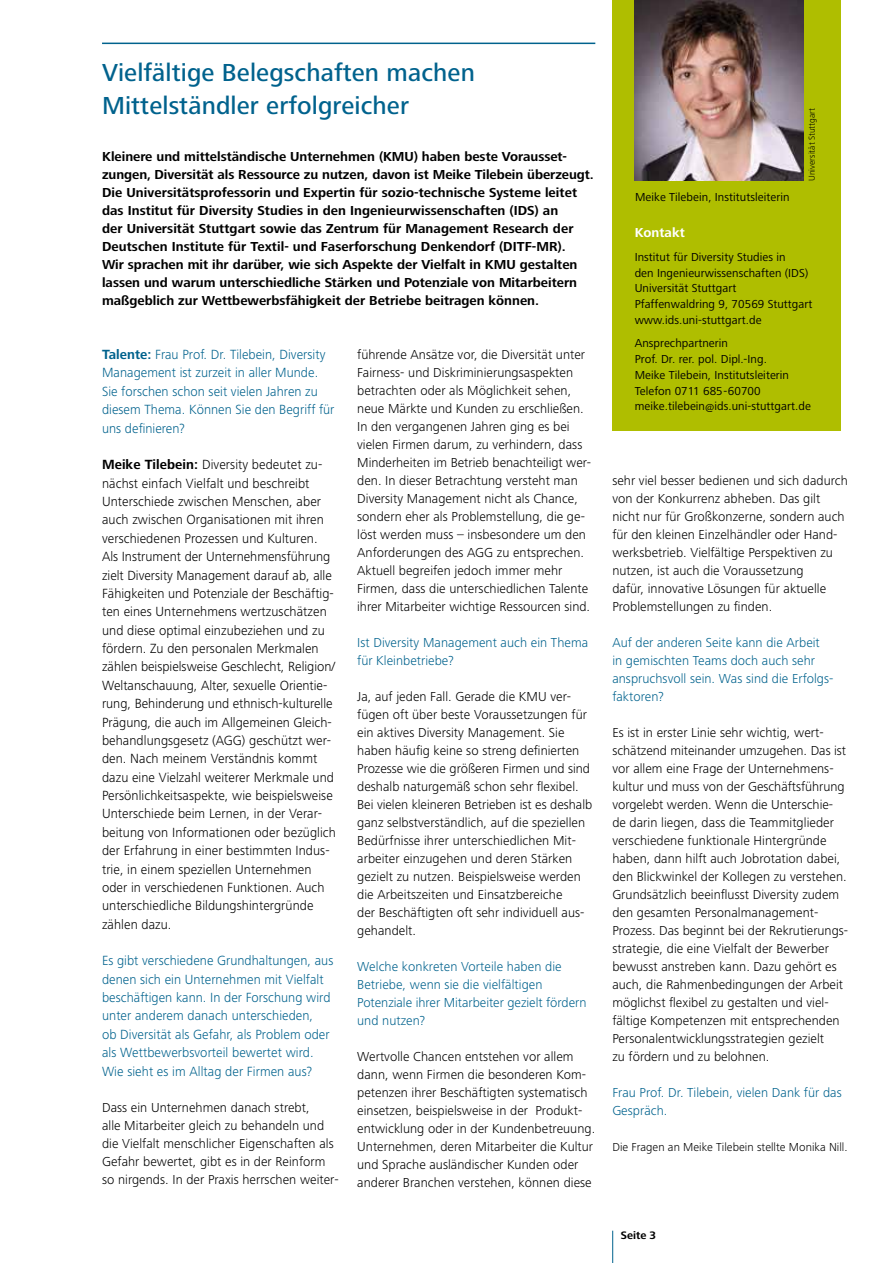
<style>
.page{position:relative;width:893px;height:1263px;background:#fff}
.page>*{position:absolute;margin:0;border:0;box-sizing:border-box;transform-origin:0 0}
.t1{font:500 25.5px/33px "Frutiger Next LT";letter-spacing:.005em;color:#00628d}
.t2{font:300 13.8px/18.3px "Frutiger Next LT";letter-spacing:.005em;color:#000}
.t3{font:300 13.8px/18.3px "Frutiger Next LT";letter-spacing:.005em;color:#00628d}
.t4{font:300 13.5px/18px "Frutiger Next LT";letter-spacing:.005em;color:#000}
.t5{font:700 13.5px/18px "Frutiger Next LT";color:#000}
.t6{font:300 13.5px/18px "Frutiger Next LT";letter-spacing:.005em;color:#00628d}
.t7{font:700 13.5px "Frutiger Next LT";letter-spacing:.005em;color:#fff}
.t8{font:12px/15.8px "Frutiger Next LT";letter-spacing:.005em;color:#000}
.t9{font:300 12px "Frutiger Next LT";letter-spacing:.005em;color:#000}
.t10{font:700 11.25px "Frutiger Next LT";color:#000}
.t11{font:300 9px "Frutiger Next LT";color:#000}
.s1{font-weight:700}
</style>
<div class="page">
<hr style="left:102px;top:43px;width:493px;height:1px;background:#00628d">
<hr style="left:612px;top:1231px;width:1px;height:32px;background:#00628d">
<div style="left:612px;top:0;width:229px;height:431px;background:#afbe00"></div>
<img style="left:635px;top:0;width:169px;height:180px">
<h1 class="t1" style="left:102px;top:56px;width:374px">Vielfältige Belegschaften machen<br>Mittelständler erfolgreicher</h1>
<p class="t5" style="left:102px;top:147px;width:493px">Kleinere und mittelständische Unternehmen (KMU) haben beste Vorausset&shy;zungen, Diversität als Ressource zu nutzen, davon ist Meike Tilebein überzeugt.<br>Die Universitätsprofessorin und Expertin für sozio-technische Systeme leitet das Institut für Diversity Studies in den Ingenieurwissenschaften (IDS) an<br>der Universität Stuttgart sowie das Zentrum für Management Research der Deutschen Institute für Textil- und Faserforschung Denkendorf (DITF-MR).<br>Wir sprachen mit ihr darüber, wie sich Aspekte der Vielfalt in KMU gestalten lassen und warum unterschiedliche Stärken und Potenziale von Mitarbeitern maßgeblich zur Wettbewerbsfähigkeit der Betriebe beitragen können.</p>
<p class="t3" style="left:102px;top:345px;width:234px"><span class="s1">Talente:</span> Frau Prof. Dr. Tilebein, Diversity Management ist zurzeit in aller Munde.<br>Sie forschen schon seit vielen Jahren zu diesem Thema. Können Sie den Begriff für uns definieren?</p>
<p class="t2" style="left:102px;top:456px;width:235px"><span class="s1">Meike Tilebein:</span> Diversity bedeutet zu&shy;nächst einfach Vielfalt und beschreibt Unterschiede zwischen Menschen, aber auch zwischen Organisationen mit ihren verschiedenen Prozessen und Kulturen.<br>Als Instrument der Unternehmensführung zielt Diversity Management darauf ab, alle Fähigkeiten und Potenziale der Beschäftig&shy;ten eines Unternehmens wertzuschätzen und diese optimal einzubeziehen und zu fördern. Zu den personalen Merkmalen zählen beispielsweise Geschlecht, Religion/ Weltanschauung, Alter, sexuelle Orientie&shy;rung, Behinderung und ethnisch-kulturelle Prägung, die auch im Allgemeinen Gleich&shy;behandlungsgesetz (AGG) geschützt wer&shy;den. Nach meinem Verständnis kommt dazu eine Vielzahl weiterer Merkmale und Persönlichkeitsaspekte, wie beispielsweise Unterschiede beim Lernen, in der Verar&shy;beitung von Informationen oder bezüglich der Erfahrung in einer bestimmten Indus&shy;trie, in einem speziellen Unternehmen oder in verschiedenen Funktionen. Auch unterschiedliche Bildungshintergründe zählen dazu.</p>
<p class="t3" style="left:102px;top:952px;width:233px">Es gibt verschiedene Grundhaltungen, aus denen sich ein Unternehmen mit Vielfalt beschäftigen kann. In der Forschung wird unter anderem danach unterschieden,<br>ob Diversität als Gefahr, als Problem oder als Wettbewerbsvorteil bewertet wird.<br>Wie sieht es im Alltag der Firmen aus?</p>
<p class="t4" style="left:102px;top:1098px;width:238px">Dass ein Unternehmen danach strebt,<br>alle Mitarbeiter gleich zu behandeln und die Vielfalt menschlicher Eigenschaften als Gefahr bewertet, gibt es in der Reinform so nirgends. In der Praxis herrschen weiter-</p>
<p class="t4" style="left:357px;top:345px;width:235px">führende Ansätze vor, die Diversität unter Fairness- und Diskriminierungsaspekten betrachten oder als Möglichkeit sehen, neue Märkte und Kunden zu erschließen.<br>In den vergangenen Jahren ging es bei vielen Firmen darum, zu verhindern, dass Minderheiten im Betrieb benachteiligt wer&shy;den. In dieser Betrachtung versteht man Diversity Management nicht als Chance, sondern eher als Problemstellung, die ge&shy;löst werden muss – insbesondere um den Anforderungen des AGG zu entsprechen.<br>Aktuell begreifen jedoch immer mehr Firmen, dass die unterschiedlichen Talente ihrer Mitarbeiter wichtige Ressourcen sind.</p>
<p class="t6" style="left:357px;top:633px;width:232px">Ist Diversity Management auch ein Thema für Kleinbetriebe?</p>
<p class="t4" style="left:357px;top:687px;width:237px">Ja, auf jeden Fall. Gerade die KMU ver&shy;fügen oft über beste Voraussetzungen für ein aktives Diversity Management. Sie haben häufig keine so streng definierten Prozesse wie die größeren Firmen und sind deshalb naturgemäß schon sehr flexibel.<br>Bei vielen kleineren Betrieben ist es deshalb ganz selbstverständlich, auf die speziellen Bedürfnisse ihrer unterschiedlichen Mit&shy;arbeiter einzugehen und deren Stärken gezielt zu nutzen. Beispielsweise werden die Arbeitszeiten und Einsatzbereiche<br>der Beschäftigten oft sehr individuell aus&shy;gehandelt.</p>
<p class="t6" style="left:357px;top:957px;width:231px">Welche konkreten Vorteile haben die Betriebe, wenn sie die vielfältigen Potenziale ihrer Mitarbeiter gezielt fördern und nutzen?</p>
<p class="t4" style="left:357px;top:1047px;width:240px">Wertvolle Chancen entstehen vor allem dann, wenn Firmen die besonderen Kom&shy;petenzen ihrer Beschäftigten systematisch einsetzen, beispielsweise in der Produkt&shy;entwicklung oder in der Kundenbetreuung.<br>Unternehmen, deren Mitarbeiter die Kultur und Sprache ausländischer Kunden oder anderer Branchen verstehen, können diese</p>
<p class="t11" style="left:807px;top:181px;width:74px;rotate:-90deg">Universität Stuttgart</p>
<p class="t8" style="left:635px;top:189px;width:156px">Meike Tilebein, Institutsleiterin</p>
<p class="t7" style="left:635px;top:225px;width:52px">Kontakt</p>
<p class="t8" style="left:635px;top:249px;width:179px">Institut für Diversity Studies in<br>den Ingenieurwissenschaften (IDS)<br>Universität Stuttgart<br>Pfaffenwaldring 9, 70569 Stuttgart www.ids.uni-stuttgart.de</p>
<p class="t8" style="left:635px;top:336px;width:178px">Ansprechpartnerin<br>Prof. Dr. rer. pol. Dipl.-Ing.<br>Meike Tilebein, Institutsleiterin<br>Telefon 0711 685-60700 meike.tilebein@ids.uni-stuttgart.de</p>
<p class="t4" style="left:612px;top:471px;width:237px">sehr viel besser bedienen und sich dadurch von der Konkurrenz abheben. Das gilt nicht nur für Großkonzerne, sondern auch für den kleinen Einzelhändler oder Hand&shy;werksbetrieb. Vielfältige Perspektiven zu nutzen, ist auch die Voraussetzung<br>dafür, innovative Lösungen für aktuelle Problemstellungen zu finden.</p>
<p class="t6" style="left:612px;top:633px;width:223px">Auf der anderen Seite kann die Arbeit<br>in gemischten Teams doch auch sehr anspruchsvoll sein. Was sind die Erfolgs&shy;faktoren?</p>
<p class="t4" style="left:612px;top:723px;width:237px">Es ist in erster Linie sehr wichtig, wert&shy;schätzend miteinander umzugehen. Das ist vor allem eine Frage der Unternehmens&shy;kultur und muss von der Geschäftsführung vorgelebt werden. Wenn die Unterschie&shy;de darin liegen, dass die Teammitglieder verschiedene funktionale Hintergründe haben, dann hilft auch Jobrotation dabei, den Blickwinkel der Kollegen zu verstehen.<br>Grundsätzlich beeinflusst Diversity zudem den gesamten Personalmanagement-Prozess. Das beginnt bei der Rekrutierungs&shy;strategie, die eine Vielfalt der Bewerber bewusst anstreben kann. Dazu gehört es auch, die Rahmenbedingungen der Arbeit möglichst flexibel zu gestalten und viel&shy;fältige Kompetenzen mit entsprechenden Personalentwicklungsstrategien gezielt<br>zu fördern und zu belohnen.</p>
<p class="t6" style="left:612px;top:1083px;width:231px">Frau Prof. Dr. Tilebein, vielen Dank für das<br>Gespräch.</p>
<p class="t9" style="left:612px;top:1140px;width:237px">Die Fragen an Meike Tilebein stellte Monika Nill.</p>
<p class="t10" style="left:621px;top:1229px;width:37px">Seite 3</p>
</div>
